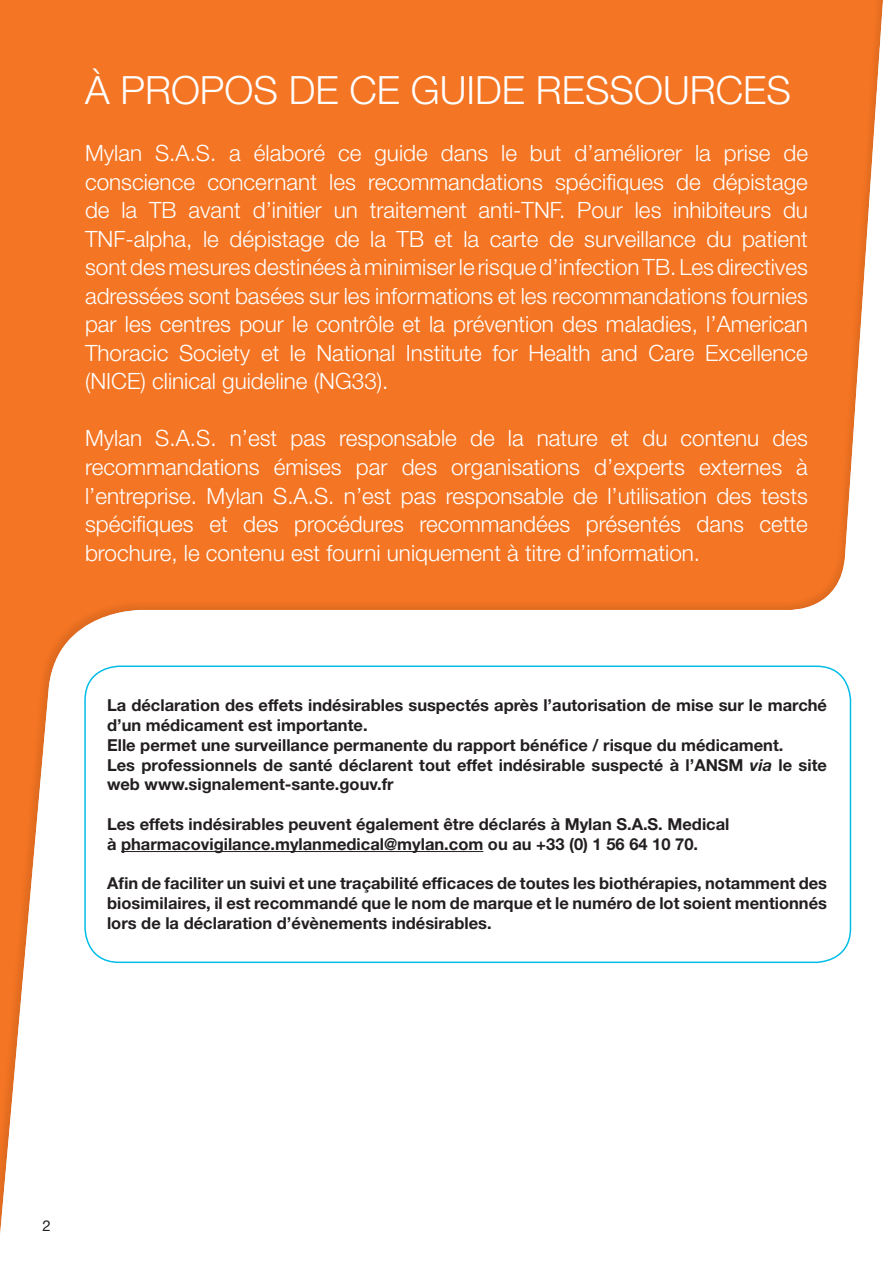
<style>
.page{position:relative;width:893px;height:1263px;background:#fff}
.page>*{position:absolute;margin:0;border:0;box-sizing:border-box;transform-origin:0 0}
.t1{font:300 39px "Helvetica Neue LT Std";color:#fff}
.t2{font:300 22.5px/28.5px "Helvetica Neue LT Std";color:#fff;text-align:justify}
.t3{font:700 16.5px/19.8px "Helvetica Neue LT Std";color:#231f20}
.t4{font:15px "Helvetica Neue LT Std";color:#231f20}
.s1{font-style:italic}
</style>
<div class="page">
<div style="left:0;top:0;width:885px;height:1263px;background:#231f20;opacity:.1"></div>
<hr style="left:121px;top:851px;width:362px;height:1px;background:#231f20">
<div style="left:84px;top:665px;width:767px;height:298px;border:2px solid #02bce8;border-radius:34px"></div>
<h1 class="t1" style="left:85px;top:67px;width:707px">À PROPOS DE CE GUIDE RESSOURCES</h1>
<p class="t2" style="left:85px;top:139px;width:724px">Mylan S.A.S. a élaboré ce guide dans le but d’améliorer la prise de conscience concernant les recommandations spécifiques de dépistage de la TB avant d’initier un traitement anti-TNF. Pour les inhibiteurs du TNF-alpha, le dépistage de la TB et la carte de surveillance du patient sont des mesures destinées à minimiser le risque d’infection TB. Les directives adressées sont basées sur les informations et les recommandations fournies par les centres pour le contrôle et la prévention des maladies, l’American Thoracic Society et le National Institute for Health and Care Excellence (NICE) clinical guideline (NG33).</p>
<p class="t2" style="left:85px;top:424px;width:724px">Mylan S.A.S. n’est pas responsable de la nature et du contenu des recommandations émises par des organisations d’experts externes à l’entreprise. Mylan S.A.S. n’est pas responsable de l’utilisation des tests spécifiques et des procédures recommandées présentés dans cette brochure, le contenu est fourni uniquement à titre d’information.</p>
<p class="t3" style="left:107px;top:695px;width:721px">La déclaration des effets indésirables suspectés après l’autorisation de mise sur le marché d’un médicament est importante.<br>Elle permet une surveillance permanente du rapport bénéfice / risque du médicament.<br>Les professionnels de santé déclarent tout effet indésirable suspecté à l’ANSM <span class="s1">via</span> le site web www.signalement-sante.gouv.fr</p>
<p class="t3" style="left:107px;top:814px;width:624px">Les effets indésirables peuvent également être déclarés à Mylan S.A.S. Medical à pharmacovigilance.mylanmedical@mylan.com ou au +33 (0) 1 56 64 10 70.</p>
<p class="t3" style="left:107px;top:873px;width:721px;text-align:justify">Afin de faciliter un suivi et une traçabilité efficaces de toutes les biothérapies, notamment des biosimilaires, il est recommandé que le nom de marque et le numéro de lot soient mentionnés lors de la déclaration d’évènements indésirables.</p>
<p class="t4" style="left:43px;top:1217px;width:10px">2</p>
</div>
